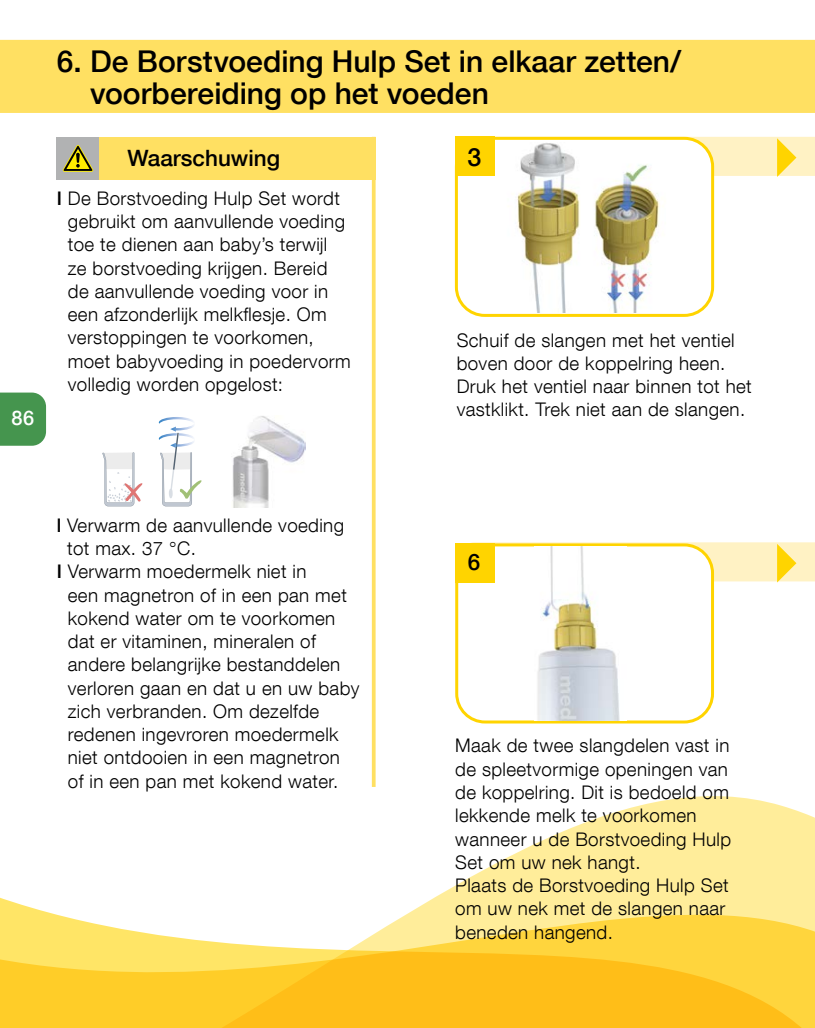
<style>
.page{position:relative;width:815px;height:1028px;background:#fff}
.page>*{position:absolute;margin:0;border:0;box-sizing:border-box;transform-origin:0 0}
.t1{font:500 30px/32.5px "Helvetica Neue LT Com";color:#000}
.t2{font:500 25px "Helvetica Neue LT Com";color:#000}
.t3{font:500 22.5px "Helvetica Neue LT Com";color:#000}
.t4{font:500 20px "Helvetica Neue LT Com";color:#fff}
.t5{font:300 18.75px/23.2px "Helvetica Neue LT Com";letter-spacing:.02em;color:#000}
.s1{font-weight:500}
</style>
<div class="page">
<div style="left:0;top:40px;width:815px;height:73px;background:#ffe062"></div>
<svg style="left:0;top:392px;width:46px;height:54px;background:#4e9a56"></svg>
<svg style="left:0;top:800px;width:815px;height:228px"></svg>
<img style="left:517px;top:177px;width:143px;height:135px">
<div style="left:455px;top:137px;width:259px;height:180px;border:3px solid #ffd400;border-radius:28px"></div>
<div style="left:57px;top:137px;width:319px;height:42px;background:#ffe062"></div>
<svg style="left:372px;top:179px;width:4px;height:608px;background:#ffe271"></svg>
<div style="left:57px;top:137px;width:42px;height:42px;background:#b1b2b3"></div>
<svg style="left:63px;top:145px;width:30px;height:27px"></svg>
<img style="left:232px;top:416px;width:73px;height:92px">
<img style="left:159px;top:417px;width:35px;height:7px">
<img style="left:170px;top:422px;width:24px;height:10px">
<svg style="left:160px;top:433px;width:42px;height:73px"></svg>
<svg style="left:102px;top:452px;width:41px;height:54px"></svg>
<div style="left:455px;top:137px;width:39px;height:39px;background:#ffd400"></div>
<svg style="left:458px;top:137px;width:357px;height:40px"></svg>
<div style="left:455px;top:543px;width:259px;height:180px;border:3px solid #ffd400;border-radius:28px"></div>
<img style="left:535px;top:582px;width:92px;height:138px">
<svg style="left:455px;top:542px;width:360px;height:40px"></svg>
<p class="t4" style="left:12px;top:405px;width:24px">86</p>
<h1 class="t1" style="left:90px;top:44px;width:592px;text-indent:-33px">6. De Borstvoeding Hulp Set in elkaar zetten/ voorbereiding op het voeden</h1>
<p class="t3" style="left:128px;top:144px;width:154px">Waarschuwing</p>
<p class="t5" style="left:68px;top:186px;width:284px;text-indent:-11px"><span class="s1">I</span> De Borstvoeding Hulp Set wordt gebruikt om aanvullende voeding toe te dienen aan baby’s terwijl<br>ze borstvoeding krijgen. Bereid de aanvullende voeding voor in een afzonderlijk melkflesje. Om verstoppingen te voorkomen, moet babyvoeding in poedervorm volledig worden opgelost:</p>
<h2 class="t2" style="left:468px;top:142px;width:15px">3</h2>
<p class="t5" style="left:457px;top:328px;width:297px">Schuif de slangen met het ventiel boven door de koppelring heen.<br>Druk het ventiel naar binnen tot het vastklikt. Trek niet aan de slangen.</p>
<p class="t5" style="left:57px;top:513px;width:289px"><span class="s1">l</span> Verwarm de aanvullende voeding</p>
<p class="t5" style="left:67px;top:536px;width:130px">tot max. 37 °C.</p>
<p class="t5" style="left:57px;top:559px;width:251px"><span class="s1">I</span> Verwarm moedermelk niet in</p>
<p class="t5" style="left:68px;top:583px;width:281px">een magnetron of in een pan met</p>
<p class="t5" style="left:68px;top:606px;width:269px">kokend water om te voorkomen</p>
<p class="t5" style="left:68px;top:629px;width:250px">dat er vitaminen, mineralen of</p>
<p class="t5" style="left:68px;top:652px;width:274px">andere belangrijke bestanddelen</p>
<p class="t5" style="left:68px;top:676px;width:293px">verloren gaan en dat u en uw baby</p>
<p class="t5" style="left:68px;top:699px;width:253px">zich verbranden. Om dezelfde</p>
<p class="t5" style="left:68px;top:722px;width:272px">redenen ingevroren moedermelk</p>
<p class="t5" style="left:68px;top:745px;width:274px">niet ontdooien in een magnetron</p>
<p class="t5" style="left:68px;top:769px;width:272px">of in een pan met kokend water.</p>
<p class="t3" style="left:468px;top:548px;width:14px">6</p>
<p class="t5" style="left:455px;top:733px;width:277px">Maak de twee slangdelen vast in de spleetvormige openingen van de koppelring. Dit is bedoeld om lekkende melk te voorkomen wanneer u de Borstvoeding Hulp<br>Set om uw nek hangt.<br>Plaats de Borstvoeding Hulp Set om uw nek met de slangen naar beneden hangend.</p>
</div>
